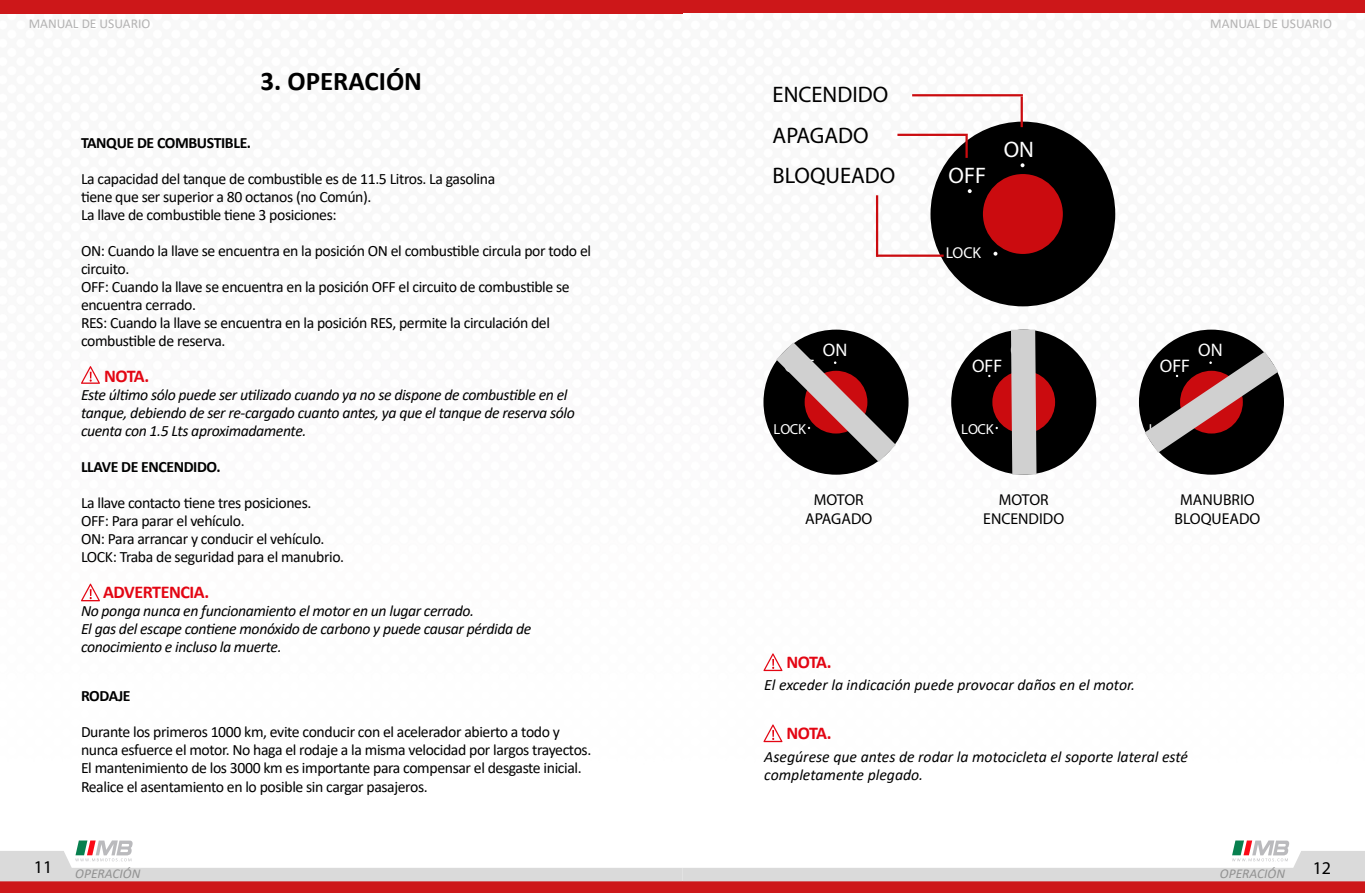
<style>
.page{position:relative;width:1365px;height:893px;background:#fff}
.page>*{position:absolute;margin:0;border:0;box-sizing:border-box;transform-origin:0 0}
.t1{font:700 27px "Calibri";color:#000}
.t2{font:22.5px/39.6px "Myriad Pro";color:#000}
.t3{font:22.5px "Myriad Pro";color:#fff}
.t4{font:18.22px "Myriad Pro";color:#fff}
.t5{font:700 18px "Calibri";letter-spacing:-.025em;color:#e30613}
.t6{font:18px "Myriad Pro";color:#000}
.t7{font:15.75px/18px "Calibri";letter-spacing:-.025em;color:#000}
.t8{font:italic 15.75px/18px "Calibri";letter-spacing:-.025em;color:#000}
.t9{font:italic 15.75px/18px "Calibri";color:#000}
.t10{font:700 15.75px "Calibri";letter-spacing:-.025em;color:#000}
.t11{font:15.75px/18.9px "Myriad Pro";color:#000;text-align:center}
.t12{font:15.75px "Myriad Pro";color:#fff}
.t13{font:14.62px "Myriad Pro";color:#fff}
.t14{font:13.5px "Calibri";color:#b3b2b2}
.t15{font:italic 13.5px "Calibri";color:#929292}
</style>
<div class="page">
<div style="left:0;top:881px;width:682px;height:12px;background:#cd1719"></div>
<div style="left:0;top:0;width:682px;height:14px;background:#cd1719"></div>
<div style="left:682px;top:881px;width:683px;height:12px;background:#cd1719"></div>
<div style="left:682px;top:0;width:683px;height:13px;background:#cd1719"></div>
<svg style="left:0;top:840px;width:1365px;height:41px"></svg>
<div style="left:930px;top:122px;width:185px;height:184px;background:#000;border-radius:50%"></div>
<div style="left:983px;top:174px;width:80px;height:80px;background:#cb0b0f;border-radius:50%"></div>
<svg style="left:81px;top:584px;width:19px;height:17px"></svg>
<svg style="left:81px;top:366px;width:19px;height:18px"></svg>
<hr style="left:876px;top:195px;width:2px;height:62px;background:#cb0b0f">
<hr style="left:965px;top:136px;width:3px;height:22px;background:#cb0b0f">
<hr style="left:1021px;top:96px;width:2px;height:31px;background:#cb0b0f">
<hr style="left:877px;top:255px;width:67px;height:2px;background:#cb0b0f">
<hr style="left:897px;top:134px;width:71px;height:2px;background:#cb0b0f">
<hr style="left:912px;top:94px;width:111px;height:2px;background:#cb0b0f">
<svg style="left:763px;top:724px;width:19px;height:18px"></svg>
<svg style="left:763px;top:653px;width:19px;height:18px"></svg>
<svg style="left:1020px;top:163px;width:4px;height:4px"></svg>
<svg style="left:968px;top:189px;width:4px;height:4px"></svg>
<svg style="left:993px;top:252px;width:4px;height:4px"></svg>
<div style="left:763px;top:330px;width:145px;height:145px;background:#000;border-radius:50%"></div>
<svg style="left:776px;top:342px;width:120px;height:120px"></svg>
<div style="left:951px;top:330px;width:145px;height:145px;background:#000;border-radius:50%"></div>
<div style="left:992px;top:371px;width:63px;height:62px;background:#cb0b0f;border-radius:50%"></div>
<svg style="left:1011px;top:329px;width:25px;height:146px;background:#cbc8c9"></svg>
<div style="left:1139px;top:330px;width:145px;height:145px;background:#000;border-radius:50%"></div>
<svg style="left:1144px;top:352px;width:134px;height:101px"></svg>
<p class="t14" style="left:29px;top:14px;width:123px">MANUAL DE USUARIO</p>
<p class="t14" style="left:1210px;top:14px;width:123px">MANUAL DE USUARIO</p>
<h1 class="t1" style="left:260px;top:62px;width:163px">3. OPERACIÓN</h1>
<p class="t10" style="left:81px;top:132px;width:172px">TANQUE DE COMBUSTIBLE.</p>
<p class="t7" style="left:81px;top:170px;width:416px">La capacidad del tanque de combustible es de 11.5 Litros. La gasolina tiene que ser superior a 80 octanos (no Común).<br>La llave de combustible tiene 3 posiciones:</p>
<p class="t7" style="left:81px;top:242px;width:512px">ON: Cuando la llave se encuentra en la posición ON el combustible circula por todo el circuito.<br>OFF: Cuando la llave se encuentra en la posición OFF el circuito de combustible se encuentra cerrado.<br>RES: Cuando la llave se encuentra en la posición RES, permite la circulación del combustible de reserva.</p>
<p class="t5" style="left:104px;top:364px;width:47px">NOTA.</p>
<p class="t8" style="left:81px;top:385px;width:495px">Este último sólo puede ser utilizado cuando ya no se dispone de combustible en el tanque, debiendo de ser re-cargado cuanto antes, ya que el tanque de reserva sólo cuenta con 1.5 Lts aproximadamente.</p>
<p class="t10" style="left:81px;top:456px;width:141px">LLAVE DE ENCENDIDO.</p>
<p class="t7" style="left:81px;top:494px;width:265px">La llave contacto tiene tres posiciones.<br>OFF: Para parar el vehículo.<br>ON: Para arrancar y conducir el vehículo.<br>LOCK: Traba de seguridad para el manubrio.</p>
<p class="t5" style="left:103px;top:580px;width:108px">ADVERTENCIA.</p>
<p class="t8" style="left:81px;top:601px;width:452px">No ponga nunca en funcionamiento el motor en un lugar cerrado.<br>El gas del escape contiene monóxido de carbono y puede causar pérdida de conocimiento e incluso la muerte.</p>
<h2 class="t2" style="left:773px;top:75px;width:117px">ENCENDIDO</h2>
<h2 class="t2" style="left:773px;top:115px;width:124px">APAGADO<br>BLOQUEADO</h2>
<p class="t4" style="left:784px;top:354px;width:32px">OFF</p>
<p class="t4" style="left:823px;top:338px;width:26px">ON</p>
<p class="t13" style="left:773px;top:420px;width:34px">LOCK</p>
<p class="t11" style="left:805px;top:490px;width:69px">MOTOR<br>APAGADO</p>
<h2 class="t3" style="left:948px;top:161px;width:39px">OFF</h2>
<h2 class="t3" style="left:1004px;top:135px;width:32px">ON</h2>
<p class="t12" style="left:946px;top:243px;width:37px">LOCK</p>
<p class="t4" style="left:972px;top:354px;width:32px">OFF</p>
<p class="t13" style="left:961px;top:420px;width:34px">LOCK</p>
<p class="t11" style="left:983px;top:490px;width:82px">MOTOR<br>ENCENDIDO</p>
<p class="t5" style="left:786px;top:649px;width:47px">NOTA.</p>
<p class="t4" style="left:1160px;top:354px;width:32px">OFF</p>
<p class="t4" style="left:1198px;top:338px;width:26px">ON</p>
<p class="t11" style="left:1174px;top:490px;width:87px">MANUBRIO<br>BLOQUEADO</p>
<p class="t9" style="left:764px;top:675px;width:372px">El exceder la indicación puede provocar daños en el motor.</p>
<p class="t10" style="left:81px;top:684px;width:51px">RODAJE</p>
<p class="t7" style="left:81px;top:722px;width:512px">Durante los primeros 1000 km, evite conducir con el acelerador abierto a todo y nunca esfuerce el motor. No haga el rodaje a la misma velocidad por largos trayectos.<br>El mantenimiento de los 3000 km es importante para compensar el desgaste inicial.<br>Realice el asentamiento en lo posible sin cargar pasajeros.</p>
<p class="t5" style="left:786px;top:720px;width:47px">NOTA.</p>
<p class="t9" style="left:764px;top:747px;width:425px">Asegúrese que antes de rodar la motocicleta el soporte lateral esté completamente plegado.</p>
<p class="t6" style="left:34px;top:856px;width:20px">11</p>
<p class="t6" style="left:1313px;top:857px;width:20px">12</p>
<p class="t15" style="left:75px;top:864px;width:67px">OPERACIÓN</p>
<p class="t15" style="left:1220px;top:864px;width:67px">OPERACIÓN</p>
</div>
